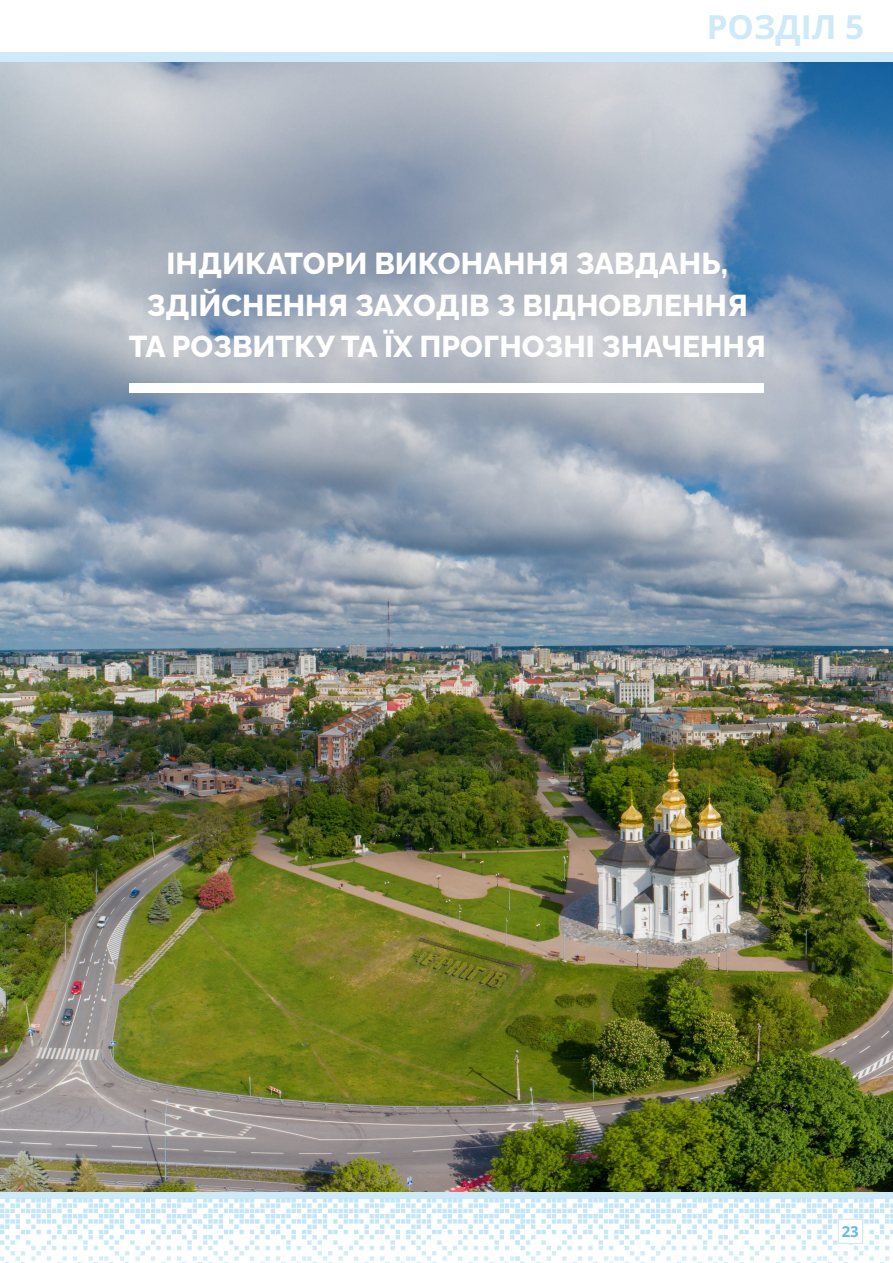
<style>
.page{position:relative;width:893px;height:1263px;background:#fff}
.page>*{position:absolute;margin:0;border:0;box-sizing:border-box;transform-origin:0 0}
.t1{font:700 33.15px "Open Sans";color:#cee9f8}
.t2{font:800 30px/41.7px "Raleway";color:#fff;text-align:center}
.t3{font:700 15px "Open Sans";color:#63bae0}
</style>
<div class="page">
<img style="left:0;top:61px;width:893px;height:1131px">
<div style="left:0;top:1192px;width:893px;height:6px;background:#cee9f8"></div>
<svg style="left:0;top:1198px;width:893px;height:65px"></svg>
<div style="left:0;top:52px;width:893px;height:9px;background:#cee9f8"></div>
<div style="left:129px;top:384px;width:635px;height:9px;background:#fff"></div>
<p class="t1" style="left:707px;top:4px;width:159px">РОЗДІЛ 5</p>
<p class="t2" style="left:129px;top:243px;width:638px">ІНДИКАТОРИ ВИКОНАННЯ ЗАВДАНЬ,<br>ЗДІЙСНЕННЯ ЗАХОДІВ З ВІДНОВЛЕННЯ<br>ТА РОЗВИТКУ ТА ЇХ ПРОГНОЗНІ ЗНАЧЕННЯ</p>
<p class="t3" style="left:842px;top:1220px;width:19px">23</p>
</div>
